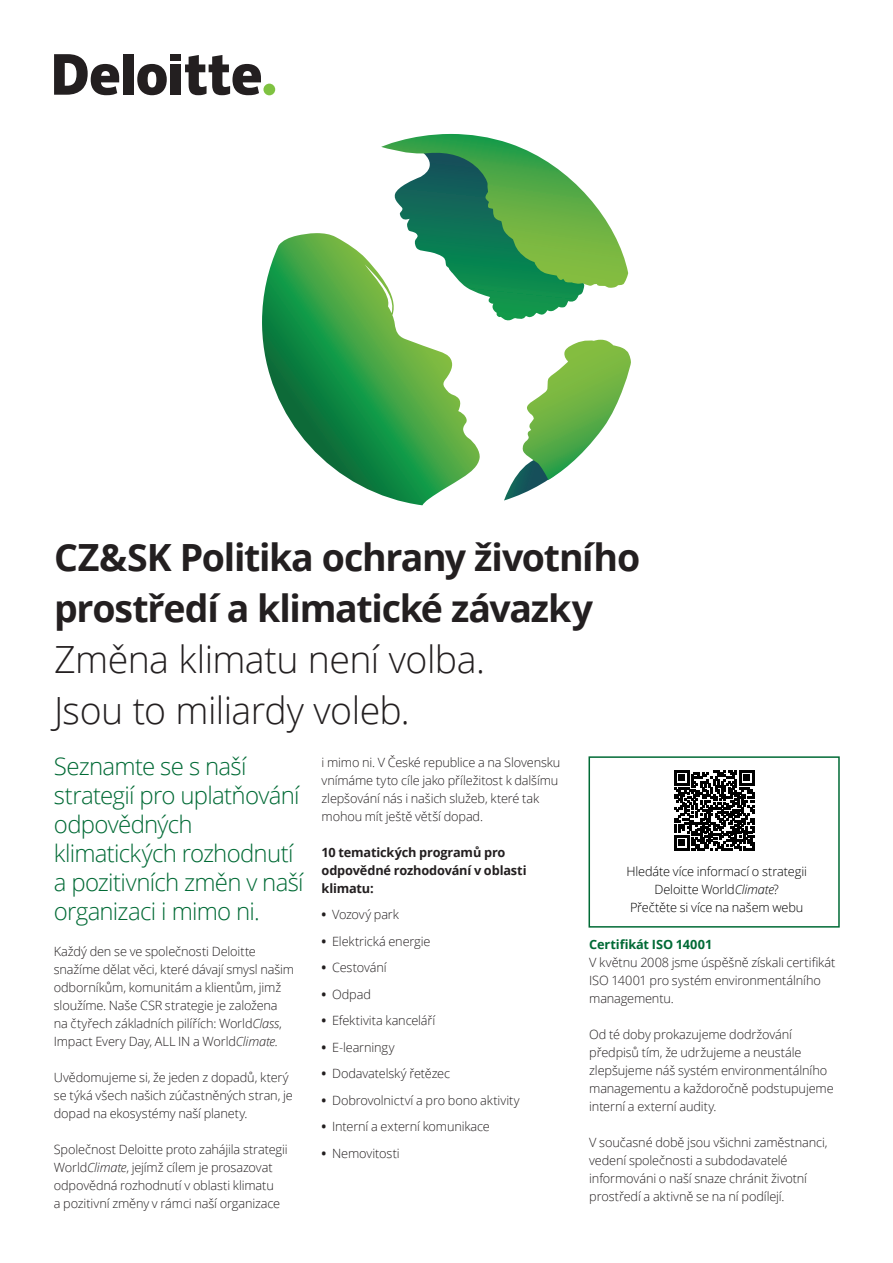
<style>
.page{position:relative;width:893px;height:1263px;background:#fff}
.page>*{position:absolute;margin:0;border:0;box-sizing:border-box;transform-origin:0 0}
.t1{font:700 37.5px/51px "Open Sans";letter-spacing:-.035em;color:#231f20}
.t2{font:300 37.5px "Open Sans";letter-spacing:-.015em;color:#231f20}
.t3{font:300 24px/28.8px "Open Sans";letter-spacing:-.03em;color:#006a35}
.t4{font:300 12.75px/18px "Open Sans";letter-spacing:-.01em;color:#231f20}
.t5{font:300 12.75px/18px "Open Sans";letter-spacing:-.01em;color:#000;text-align:center}
.t6{font:700 12.75px/18px "Open Sans";letter-spacing:-.015em;color:#231f20}
.t7{font:700 12.75px "Open Sans";letter-spacing:-.005em;color:#006a35}
.s1{font-style:italic}
.s2{font-weight:700}
</style>
<div class="page">
<div style="left:263px;top:84px;width:12px;height:11px;background:#7fc241;border-radius:50%"></div>
<div style="left:123px;top:54px;width:10px;height:41px;background:#231f20"></div>
<svg style="left:137px;top:64px;width:30px;height:31px"></svg>
<div style="left:171px;top:64px;width:10px;height:31px;background:#231f20"></div>
<div style="left:171px;top:54px;width:10px;height:7px;background:#231f20"></div>
<svg style="left:185px;top:55px;width:76px;height:40px"></svg>
<svg style="left:54px;top:54px;width:65px;height:41px"></svg>
<div style="left:588px;top:756px;width:252px;height:171px;border:2px solid #006a35"></div>
<svg style="left:674px;top:770px;width:80px;height:80px"></svg>
<svg style="left:262px;top:233px;width:218px;height:272px"></svg>
<svg style="left:381px;top:134px;width:247px;height:188px"></svg>
<svg style="left:504px;top:339px;width:127px;height:161px"></svg>
<p class="t1" style="left:54px;top:531px;width:588px">CZ&amp;SK Politika ochrany životního prostředí a klimatické závazky</p>
<p class="t2" style="left:54px;top:634px;width:433px">Změna klimatu není volba.</p>
<p class="t2" style="left:54px;top:685px;width:357px">Jsou to miliardy voleb.</p>
<p class="t3" style="left:54px;top:752px;width:251px">Seznamte se s naší strategií pro uplatňování odpovědných klimatických rozhodnutí a pozitivních změn v naší organizaci i mimo ni.</p>
<p class="t4" style="left:54px;top:941px;width:242px">Každý den se ve společnosti Deloitte snažíme dělat věci, které dávají smysl našim odborníkům, komunitám a klientům, jimž sloužíme. Naše CSR strategie je založena na čtyřech základních pilířích: World<span class="s1">Class</span>, Impact Every Day, ALL IN a World<span class="s1">Climate.</span></p>
<p class="t4" style="left:54px;top:1067px;width:241px">Uvědomujeme si, že jeden z dopadů, který se týká všech našich zúčastněných stran, je dopad na ekosystémy naší planety.</p>
<p class="t4" style="left:54px;top:1139px;width:235px">Společnost Deloitte proto zahájila strategii World<span class="s1">Climate</span>, jejímž cílem je prosazovat odpovědná rozhodnutí v oblasti klimatu<br>a pozitivní změny v rámci naší organizace</p>
<p class="t4" style="left:322px;top:753px;width:240px">i mimo ni. V České republice a na Slovensku vnímáme tyto cíle jako příležitost k dalšímu zlepšování nás i našich služeb, které tak mohou mít ještě větší dopad.</p>
<p class="t6" style="left:322px;top:843px;width:206px">10 tematických programů pro odpovědné rozhodování v oblasti klimatu:</p>
<p class="t4" style="left:322px;top:905px;width:79px"><span class="s2">•</span> Vozový park</p>
<p class="t4" style="left:322px;top:932px;width:111px"><span class="s2">•</span> Elektrická energie</p>
<p class="t4" style="left:322px;top:958px;width:67px"><span class="s2">•</span> Cestování</p>
<p class="t4" style="left:322px;top:985px;width:51px"><span class="s2">•</span> Odpad</p>
<p class="t4" style="left:322px;top:1011px;width:115px"><span class="s2">•</span> Efektivita kanceláří</p>
<p class="t4" style="left:322px;top:1038px;width:74px"><span class="s2">•</span> E-learningy</p>
<p class="t4" style="left:322px;top:1064px;width:130px"><span class="s2">•</span> Dodavatelský řetězec</p>
<p class="t4" style="left:322px;top:1091px;width:200px"><span class="s2">•</span> Dobrovolnictví a pro bono aktivity</p>
<p class="t4" style="left:322px;top:1117px;width:170px"><span class="s2">•</span> Interní a externí komunikace</p>
<p class="t4" style="left:322px;top:1144px;width:80px"><span class="s2">•</span> Nemovitosti</p>
<p class="t5" style="left:627px;top:862px;width:182px">Hledáte více informací o strategii<br>Deloitte World<span class="s1">Climate</span>?</p>
<p class="t5" style="left:630px;top:898px;width:175px">Přečtěte si více na našem webu</p>
<p class="t7" style="left:589px;top:936px;width:125px">Certifikát ISO 14001</p>
<p class="t4" style="left:589px;top:953px;width:248px">V květnu 2008 jsme úspěšně získali certifikát<br>ISO 14001 pro systém environmentálního managementu.</p>
<p class="t4" style="left:589px;top:1025px;width:246px">Od té doby prokazujeme dodržování předpisů tím, že udržujeme a neustále zlepšujeme náš systém environmentálního managementu a každoročně podstupujeme interní a externí audity.</p>
<p class="t4" style="left:589px;top:1133px;width:240px">V současné době jsou všichni zaměstnanci, vedení společnosti a subdodavatelé informováni o naší snaze chránit životní prostředí a aktivně se na ní podílejí.</p>
</div>
